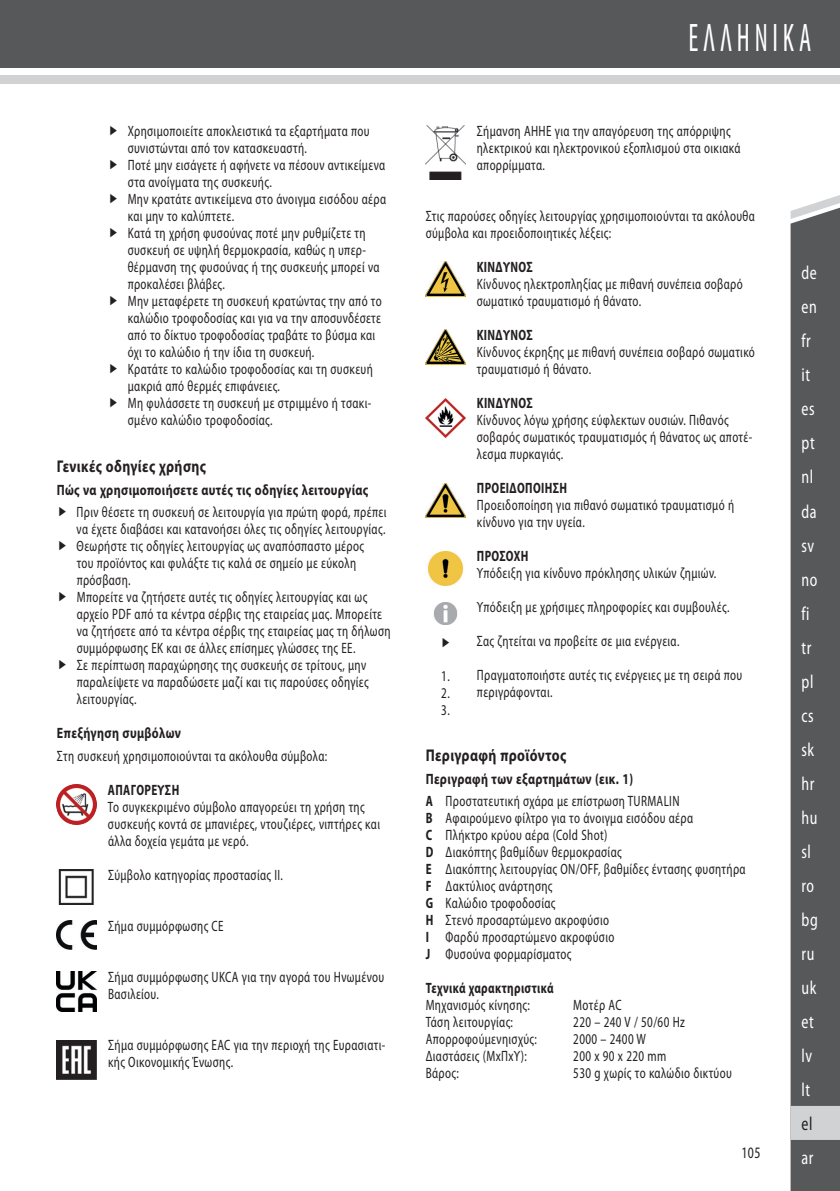
<style>
.page{position:relative;width:840px;height:1191px;background:#fff}
.page>*{position:absolute;margin:0;border:0;box-sizing:border-box;transform-origin:0 0}
.t1{font:condensed 40px "Myriad Pro";letter-spacing:.17em;color:#fff;scale:.7 1}
.t2{font:semi-condensed 19px/34px "Myriad Pro";letter-spacing:.03em;color:#fff;scale:.8 1}
.t3{font:semi-condensed 19px "Myriad Pro";color:#231f20;scale:.8 1}
.t4{font:700 17px "Myriad Pro";letter-spacing:.03em;color:#231f20;scale:.8 1}
.t5{font:semi-condensed 16px "Myriad Pro";color:#231f20;scale:.8 1}
.t6{font:semi-condensed 15px/17px "Myriad Pro";letter-spacing:.03em;color:#231f20;scale:.8 1}
.t7{font:700 semi-condensed 15px "Myriad Pro";letter-spacing:.03em;color:#231f20;scale:.8 1}
.t8{font:700 15px "Myriad Pro";letter-spacing:.03em;color:#231f20;scale:.8 1}
.s1{font-weight:700;font-stretch:normal}
.s2{font-weight:700}
</style>
<div class="page">
<div style="left:0;top:0;width:839px;height:67px;background:#57585a"></div>
<div style="left:0;top:75px;width:839px;height:9px;background:#d1d2d4"></div>
<div style="left:790px;top:219px;width:49px;height:972px;background:#57585a"></div>
<svg style="left:790px;top:195px;width:49px;height:24px"></svg>
<div style="left:790px;top:1106px;width:49px;height:34px;background:#d1d2d4"></div>
<img style="left:57px;top:785px;width:40px;height:39px">
<img style="left:58px;top:870px;width:36px;height:34px">
<img style="left:57px;top:921px;width:40px;height:28px">
<img style="left:57px;top:972px;width:40px;height:39px">
<img style="left:57px;top:1040px;width:39px;height:39px">
<img style="left:425px;top:126px;width:40px;height:53px">
<img style="left:425px;top:262px;width:40px;height:34px">
<img style="left:425px;top:330px;width:40px;height:34px">
<img style="left:425px;top:398px;width:40px;height:40px">
<img style="left:425px;top:483px;width:40px;height:34px">
<img style="left:428px;top:551px;width:35px;height:34px">
<img style="left:433px;top:602px;width:25px;height:22px">
<p class="t6" style="left:128px;top:123px;width:324px">Χρησιμοποιείτε αποκλειστικά τα εξαρτήματα που συνιστώνται από τον κατασκευαστή.<br>Ποτέ μην εισάγετε ή αφήνετε να πέσουν αντικείμενα στα ανοίγματα της συσκευής.<br>Μην κρατάτε αντικείμενα στο άνοιγμα εισόδου αέρα και μην το καλύπτετε.<br>Κατά τη χρήση φυσούνας ποτέ μην ρυθμίζετε τη συσκευή σε υψηλή θερμοκρασία, καθώς η υπερ&shy;θέρμανση της φυσούνας ή της συσκευής μπορεί να προκαλέσει βλάβες.<br>Μην μεταφέρετε τη συσκευή κρατώντας την από το καλώδιο τροφοδοσίας και για να την αποσυνδέσετε από το δίκτυο τροφοδοσίας τραβάτε το βύσμα και όχι το καλώδιο ή την ίδια τη συσκευή.<br>Κρατάτε το καλώδιο τροφοδοσίας και τη συσκευή μακριά από θερμές επιφάνειες.<br>Μη φυλάσσετε τη συσκευή με στριμμένο ή τσακι&shy;σμένο καλώδιο τροφοδοσίας.</p>
<p class="t4" style="left:57px;top:456px;width:188px">Γενικές οδηγίες χρήσης</p>
<p class="t8" style="left:57px;top:481px;width:391px">Πώς να χρησιμοποιήσετε αυτές τις οδηγίες λειτουργίας</p>
<p class="t6" style="left:77px;top:504px;width:394px">Πριν θέσετε τη συσκευή σε λειτουργία για πρώτη φορά, πρέπει να έχετε διαβάσει και κατανοήσει όλες τις οδηγίες λειτουργίας.<br>Θεωρήστε τις οδηγίες λειτουργίας ως αναπόσπαστο μέρος<br>του προϊόντος και φυλάξτε τις καλά σε σημείο με εύκολη πρόσβαση.<br>Μπορείτε να ζητήσετε αυτές τις οδηγίες λειτουργίας και ως αρχείο PDF από τα κέντρα σέρβις της εταιρείας μας. Μπορείτε να ζητήσετε από τα κέντρα σέρβις της εταιρείας μας τη δήλωση συμμόρφωσης ΕΚ και σε άλλες επίσημες γλώσσες της ΕΕ.<br>Σε περίπτωση παραχώρησης της συσκευής σε τρίτους, μην παραλείψετε να παραδώσετε μαζί και τις παρούσες οδηγίες λειτουργίας.</p>
<p class="t8" style="left:57px;top:725px;width:156px">Επεξήγηση συμβόλων</p>
<p class="t6" style="left:57px;top:747px;width:339px">Στη συσκευή χρησιμοποιούνται τα ακόλουθα σύμβολα:</p>
<p class="t7" style="left:108px;top:781px;width:91px">ΑΠΑΓΟΡΕΥΣΗ</p>
<p class="t6" style="left:108px;top:798px;width:341px">Το συγκεκριμένο σύμβολο απαγορεύει τη χρήση της συσκευής κοντά σε μπανιέρες, ντουζιέρες, νιπτήρες και άλλα δοχεία γεμάτα με νερό.</p>
<p class="t6" style="left:108px;top:866px;width:220px">Σύμβολο κατηγορίας προστασίας II.</p>
<p class="t6" style="left:108px;top:917px;width:146px">Σήμα συμμόρφωσης CE</p>
<p class="t6" style="left:108px;top:968px;width:346px">Σήμα συμμόρφωσης UKCA για την αγορά του Ηνωμένου<br>Βασιλείου.</p>
<p class="t6" style="left:108px;top:1036px;width:348px">Σήμα συμμόρφωσης EAC για την περιοχή της Ευρασιατι&shy;κής Οικονομικής Ένωσης.</p>
<h1 class="t1" style="left:688px;top:16px;width:177px">ΕΛΛΗΝΙΚΑ</h1>
<p class="t6" style="left:476px;top:123px;width:331px">Σήμανση ΑΗΗΕ για την απαγόρευση της απόρριψης ηλεκτρικού και ηλεκτρονικού εξοπλισμού στα οικιακά απορρίμματα.</p>
<p class="t6" style="left:425px;top:208px;width:412px">Στις παρούσες οδηγίες λειτουργίας χρησιμοποιούνται τα ακόλουθα σύμβολα και προειδοποιητικές λέξεις:</p>
<p class="t7" style="left:476px;top:259px;width:71px">ΚΙΝΔΥΝΟΣ</p>
<p class="t6" style="left:476px;top:276px;width:334px">Κίνδυνος ηλεκτροπληξίας με πιθανή συνέπεια σοβαρό σωματικό τραυματισμό ή θάνατο.</p>
<p class="t7" style="left:476px;top:327px;width:71px">ΚΙΝΔΥΝΟΣ</p>
<p class="t6" style="left:476px;top:344px;width:349px">Κίνδυνος έκρηξης με πιθανή συνέπεια σοβαρό σωματικό τραυματισμό ή θάνατο.</p>
<p class="t7" style="left:476px;top:395px;width:71px">ΚΙΝΔΥΝΟΣ</p>
<p class="t6" style="left:476px;top:412px;width:346px">Κίνδυνος λόγω χρήσης εύφλεκτων ουσιών. Πιθανός σοβαρός σωματικός τραυματισμός ή θάνατος ως αποτέ&shy;λεσμα πυρκαγιάς.</p>
<p class="t7" style="left:476px;top:480px;width:114px">ΠΡΟΕΙΔΟΠΟΙΗΣΗ</p>
<p class="t6" style="left:476px;top:497px;width:323px">Προειδοποίηση για πιθανό σωματικό τραυματισμό ή κίνδυνο για την υγεία.</p>
<p class="t7" style="left:476px;top:548px;width:66px">ΠΡΟΣΟΧΗ</p>
<p class="t6" style="left:476px;top:565px;width:301px">Υπόδειξη για κίνδυνο πρόκλησης υλικών ζημιών.</p>
<p class="t6" style="left:476px;top:599px;width:317px">Υπόδειξη με χρήσιμες πληροφορίες και συμβουλές.</p>
<p class="t6" style="left:476px;top:633px;width:255px">Σας ζητείται να προβείτε σε μια ενέργεια.</p>
<p class="t6" style="left:476px;top:667px;width:333px">Πραγματοποιήστε αυτές τις ενέργειες με τη σειρά που περιγράφονται.</p>
<p class="t6" style="left:441px;top:668px;width:12px;text-align:justify">1.<br>2.<br>3.</p>
<p class="t4" style="left:425px;top:745px;width:177px">Περιγραφή προϊόντος</p>
<p class="t6" style="left:425px;top:767px;width:319px;line-height:22.6px"><span class="s1">Περιγραφή των εξαρτημάτων (εικ. 1)<br></span><span class="s2">A</span> Προστατευτική σχάρα με επίστρωση TURMALIN</p>
<p class="t6" style="left:425px;top:810px;width:401px"><span class="s2">B</span> Αφαιρούμενο φίλτρο για το άνοιγμα εισόδου αέρα<br><span class="s2">C</span> Πλήκτρο κρύου αέρα (Cold Shot)<br><span class="s2">D</span> Διακόπτης βαθμίδων θερμοκρασίας<br><span class="s2">E</span> Διακόπτης λειτουργίας ON/OFF, βαθμίδες έντασης φυσητήρα <span class="s2">F</span> Δακτύλιος ανάρτησης<br><span class="s2">G</span> Καλώδιο τροφοδοσίας<br><span class="s2">H</span> Στενό προσαρτώμενο ακροφύσιο<br><span class="s2">I</span> Φαρδύ προσαρτώμενο ακροφύσιο<br><span class="s2">J</span> Φυσούνα φορμαρίσματος</p>
<p class="t7" style="left:425px;top:980px;width:161px">Τεχνικά χαρακτηριστικά</p>
<p class="t6" style="left:425px;top:997px;width:132px">Μηχανισμός κίνησης:</p>
<p class="t6" style="left:573px;top:997px;width:62px">Μοτέρ AC</p>
<p class="t6" style="left:425px;top:1014px;width:111px">Τάση λειτουργίας:</p>
<p class="t6" style="left:573px;top:1014px;width:141px">220 – 240 V / 50/60 Hz</p>
<p class="t6" style="left:425px;top:1031px;width:140px">Απορροφούμενηισχύς:</p>
<p class="t6" style="left:573px;top:1031px;width:92px">2000 – 2400 W</p>
<p class="t6" style="left:425px;top:1048px;width:128px">Διαστάσεις (ΜxΠxΥ):</p>
<p class="t6" style="left:573px;top:1048px;width:118px">200 x 90 x 220 mm</p>
<p class="t6" style="left:425px;top:1065px;width:43px">Βάρος:</p>
<p class="t6" style="left:573px;top:1065px;width:200px">530 g χωρίς το καλώδιο δικτύου</p>
<p class="t5" style="left:741px;top:1143px;width:25px">105</p>
<p class="t2" style="left:801px;top:256px;width:22px">de en fr it es pt nl da sv no fi tr pl cs sk hr hu sl ro bg ru uk et lv lt</p>
<p class="t3" style="left:801px;top:1113px;width:15px">el</p>
<p class="t2" style="left:801px;top:1141px;width:16px">ar</p>
</div>
